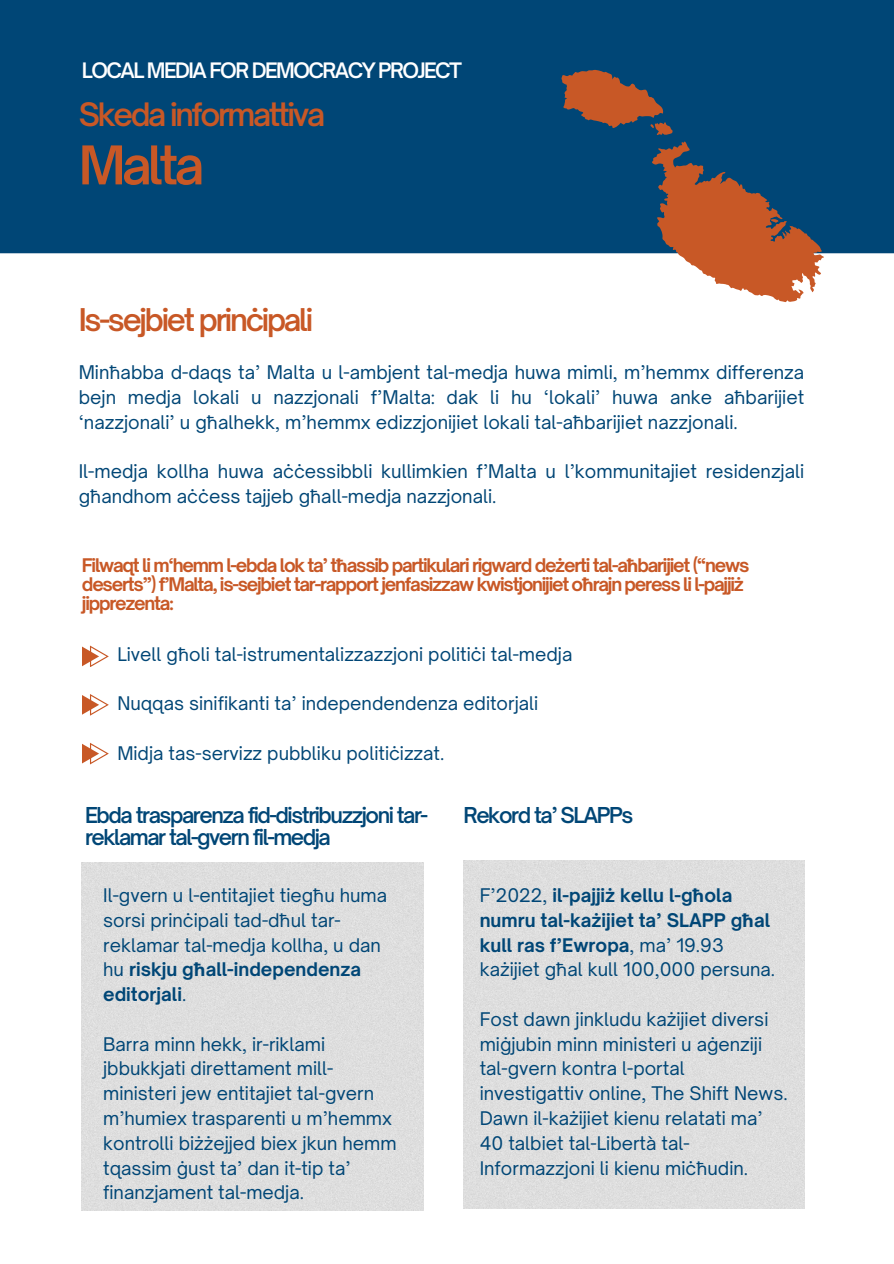
<style>
.page{position:relative;width:894px;height:1264px;background:#fff}
.page>*{position:absolute;margin:0;border:0;box-sizing:border-box;transform-origin:0 0}
.t1{font:600 51px "Open Sauce One";letter-spacing:-.075em;color:#c85826}
.t2{font:600 30.9px "Open Sauce One";letter-spacing:-.075em;color:#c85826}
.t3{font:600 30px "Open Sauce One";letter-spacing:-.075em;color:#c85826}
.t4{font:600 21px "Open Sauce One";letter-spacing:-.07em;color:#004676}
.t5{font:600 20.4px "Open Sauce One";letter-spacing:-.075em;color:#fff}
.t6{font:18px/24.8px "Open Sauce One";color:#004676}
.t7{font:700 18px/19.2px "Open Sauce One";letter-spacing:-.07em;color:#c85826}
.t8{font:700 18px/24.8px "Open Sauce One";color:#004676}
.s1{font-family:"Noto Sans"}
.s2{font-weight:700}
.s3{font-family:"Noto Sans";font-weight:700}
.s4{font-weight:400}
.s5{font-family:"Noto Sans";font-weight:400}
</style>
<div class="page">
<div style="left:0;top:0;width:893px;height:254px;background:#004676"></div>
<div style="left:82px;top:862px;width:341px;height:347px;background:#dedede"></div>
<svg style="left:651px;top:141px;width:173px;height:161px;background:#886961"></svg>
<svg style="left:561px;top:70px;width:111px;height:65px;background:#694f4b"></svg>
<div style="left:463px;top:860px;width:341px;height:348px;background:#dedede"></div>
<svg style="left:82px;top:645px;width:27px;height:22px"></svg>
<svg style="left:82px;top:694px;width:27px;height:21px"></svg>
<svg style="left:82px;top:742px;width:27px;height:22px"></svg>
<p class="t5" style="left:82px;top:58px;width:381px">LOCAL MEDIA FOR DEMOCRACY PROJECT</p>
<h1 class="t2" style="left:79px;top:95px;width:248px">Skeda informattiva</h1>
<h2 class="t1" style="left:79px;top:133px;width:127px">Malta</h2>
<p class="t3" style="left:79px;top:300px;width:236px">Is-sejbiet prinċipali</p>
<h2 class="t6" style="left:79px;top:360px;width:726px;text-align:justify">Min<span class="s1">ħ</span>abba d-daqs ta’ Malta u l-ambjent tal-medja huwa mimli, m’hemmx differenza bejn medja lokali u nazzjonali f’Malta: dak li hu ‘lokali’ huwa anke a<span class="s1">ħ</span>barijiet ‘nazzjonali’ u g<span class="s1">ħ</span>alhekk, m’hemmx edizzjonijiet lokali tal-a<span class="s1">ħ</span>barijiet nazzjonali.</h2>
<p class="t6" style="left:79px;top:459px;width:726px">Il-medja kollha huwa aċċessibbli kullimkien f’Malta u l’kommunitajiet residenzjali g<span class="s1">ħ</span>andhom aċċess tajjeb g<span class="s1">ħ</span>all-medja nazzjonali.</p>
<p class="t7" style="left:82px;top:555px;width:668px">Filwaqt li m‘hemm l-ebda lok ta’ t<span class="s1">ħ</span>assib partikulari rigward deżerti tal-a<span class="s1">ħ</span>barijiet (“news deserts”) f’Malta, is-sejbiet tar-rapport jenfasizzaw kwistjonijiet o<span class="s1">ħ</span>rajn peress li l-pajjiż jipprezenta:</p>
<p class="t6" style="left:117px;top:641px;width:456px">Livell g<span class="s1">ħ</span>oli tal-istrumentalizzazzjoni politiċi tal-medja</p>
<p class="t6" style="left:117px;top:691px;width:422px">Nuqqas sinifikanti ta’ independendenza editorjali</p>
<p class="t6" style="left:117px;top:740px;width:328px">Midja tas-servizz pubbliku politiċizzat.</p>
<p class="t4" style="left:85px;top:802px;width:344px">Ebda trasparenza fid-distribuzzjoni tar-</p>
<p class="t4" style="left:463px;top:802px;width:171px">Rekord ta’ SLAPPs</p>
<p class="t4" style="left:85px;top:824px;width:247px">reklamar tal-gvern fil-medja</p>
<h5 class="t6" style="left:103px;top:882px;width:285px">Il-gvern u l-entitajiet tieg<span class="s1">ħ</span>u huma sorsi prinċipali tad-d<span class="s1">ħ</span>ul tar&shy;reklamar tal-medja kollha, u dan hu <span class="s2">riskju g</span><span class="s3">ħ</span><span class="s2">all-independenza editorjali</span>.</h5>
<p class="t6" style="left:103px;top:1031px;width:295px">Barra minn hekk, ir-riklami jbbukkjati direttament mill&shy;ministeri jew entitajiet tal-gvern m’humiex trasparenti u m’hemmx kontrolli biżżejjed biex jkun hemm tqassim ġust ta’ dan it-tip ta’ finanzjament tal-medja.</p>
<p class="t8" style="left:479px;top:882px;width:297px"><span class="s4">F’2022,</span> il-pajjiż kellu l-g<span class="s1">ħ</span>ola numru tal-każijiet ta’ SLAPP g<span class="s1">ħ</span>al kull ras f’Ewropa<span class="s4">, ma’ 19.93 każijiet g</span><span class="s5">ħ</span><span class="s4">al kull 100,000 persuna.</span></p>
<p class="t6" style="left:479px;top:1006px;width:309px">Fost dawn jinkludu każijiet diversi miġjubin minn ministeri u aġenziji tal-gvern kontra l-portal investigattiv online, The Shift News.<br>Dawn il-każijiet kienu relatati ma’ 40 talbiet tal-Libertà tal-Informazzjoni li kienu miċ<span class="s1">ħ</span>udin.</p>
</div>
